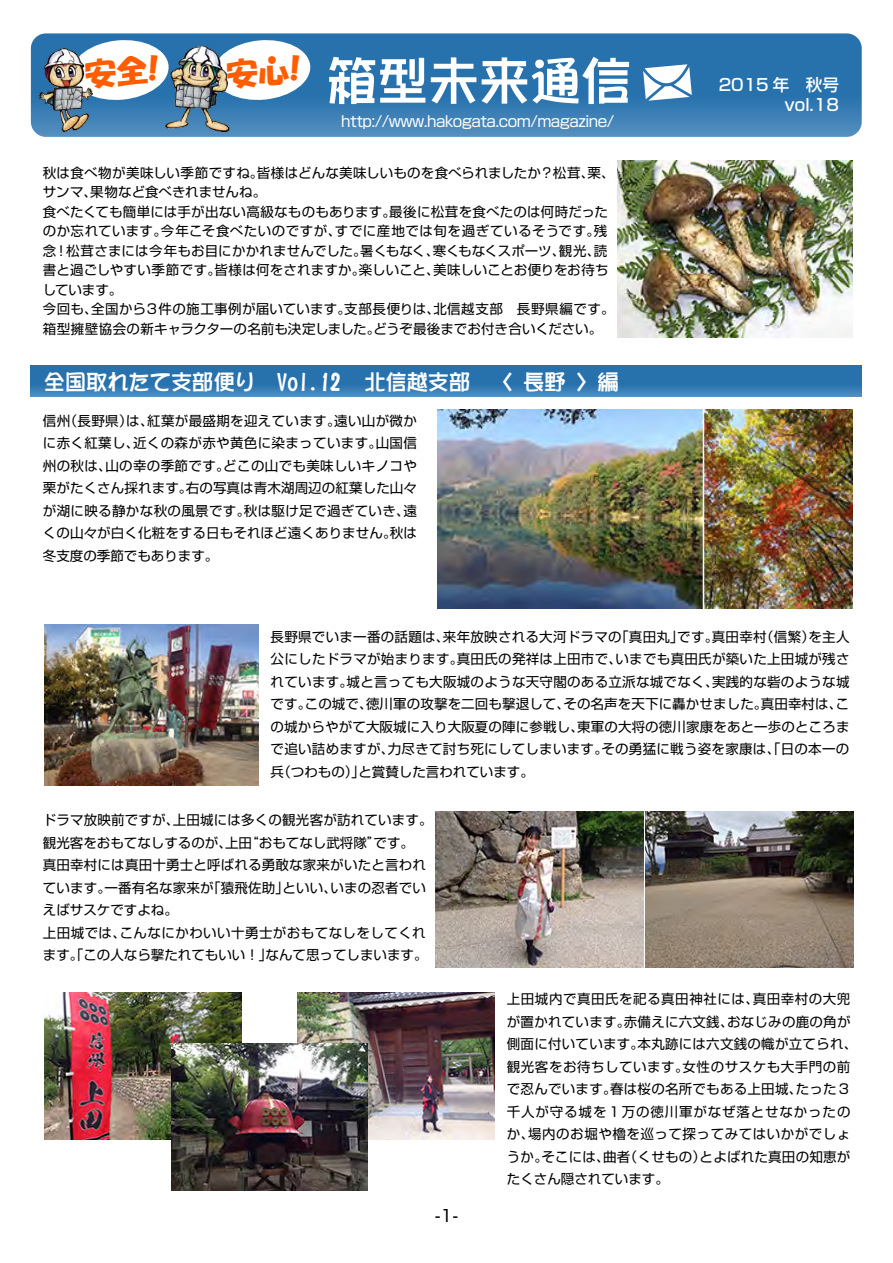
<style>
.page{position:relative;width:893px;height:1263px;background:#fff}
.page>*{position:absolute;margin:0;border:0;box-sizing:border-box;transform-origin:0 0}
.t1{font:50.85px "DFPPOP1 SB WINP RKSJ H";color:#fff}
.t2{font:21.15px "FA Pop B";color:#fff}
.t3{font:500 16.5px/19.5px "Shin Go Pro";color:#fff;text-align:right}
.t4{font:16.5px "Shin Go Pro";color:#000}
.t5{font:15px "Shin Go Pro";letter-spacing:-.035em;color:#fff}
.t6{font:13.5px/22.5px "Shin Go Pro";letter-spacing:.015em;color:#000}
</style>
<div class="page">
<img style="left:45px;top:992px;width:196px;height:148px">
<svg style="left:31px;top:33px;width:831px;height:104px;background:#3379b1"></svg>
<svg style="left:31px;top:365px;width:831px;height:32px;background:#3077b0"></svg>
<img style="left:165px;top:43px;width:65px;height:88px">
<img style="left:39px;top:44px;width:54px;height:87px">
<svg style="left:643px;top:64px;width:49px;height:37px"></svg>
<img style="left:617px;top:161px;width:235px;height:176px">
<img style="left:437px;top:410px;width:415px;height:199px">
<img style="left:45px;top:624px;width:214px;height:161px">
<img style="left:646px;top:811px;width:207px;height:156px">
<img style="left:435px;top:811px;width:208px;height:156px">
<img style="left:298px;top:992px;width:196px;height:148px">
<img style="left:171px;top:1043px;width:197px;height:148px">
<svg style="left:70px;top:38px;width:100px;height:64px"></svg>
<svg style="left:212px;top:38px;width:100px;height:64px"></svg>
<h1 class="t1" style="left:327px;top:55px;width:306px">箱型未来通信</h1>
<p class="t5" style="left:341px;top:108px;width:274px">http://www.hakogata.com/magazine/</p>
<p class="t6" style="left:43px;top:161px;width:573px;line-height:19.5px">秋は食べ物が美味しい季節ですね。皆様はどんな美味しいものを食べられましたか？松茸、栗、サンマ、果物など食べきれませんね。<br>食べたくても簡単には手が出ない高級なものもあります。最後に松茸を食べたのは何時だったのか忘れています。今年こそ食べたいのですが、すでに産地では旬を過ぎているそうです。残念！松茸さまには今年もお目にかかれませんでした。暑くもなく、寒くもなくスポーツ、観光、読書と過ごしやすい季節です。皆様は何をされますか。楽しいこと、美味しいことお便りをお待ちしています。<br>今回も、全国から３件の施工事例が届いています。支部長便りは、北信越支部　長野県編です。箱型擁壁協会の新キャラクターの名前も決定しました。どうぞ最後までお付き合いください。</p>
<h2 class="t2" style="left:44px;top:371px;width:576px">全国取れたて支部便り　Vol.12 北信越支部　〈 長野 〉編</h2>
<p class="t6" style="left:43px;top:408px;width:376px;text-align:justify">信州（長野県）は、紅葉が最盛期を迎えています。遠い山が微かに赤く紅葉し、近くの森が赤や黄色に染まっています。山国信州の秋は、山の幸の季節です。どこの山でも美味しいキノコや栗がたくさん採れます。右の写真は青木湖周辺の紅葉した山々が湖に映る静かな秋の風景です。秋は駆け足で過ぎていき、遠くの山々が白く化粧をする日もそれほど遠くありません。秋は冬支度の季節でもあります。</p>
<p class="t3" style="left:719px;top:73px;width:122px">2015 年　秋号vol.18</p>
<p class="t6" style="left:271px;top:624px;width:580px;text-align:justify">長野県でいま一番の話題は、来年放映される大河ドラマの「真田丸」です。真田幸村（信繁）を主人公にしたドラマが始まります。真田氏の発祥は上田市で、いまでも真田氏が築いた上田城が残されています。城と言っても大阪城のような天守閣のある立派な城でなく、実践的な砦のような城です。この城で、徳川軍の攻撃を二回も撃退して、その名声を天下に轟かせました。真田幸村は、この城からやがて大阪城に入り大阪夏の陣に参戦し、東軍の大将の徳川家康をあと一歩のところまで追い詰めますが、力尽きて討ち死にしてしまいます。その勇猛に戦う姿を家康は、「日の本一の兵（つわもの）」と賞賛した言われています。</p>
<p class="t6" style="left:43px;top:807px;width:391px">ドラマ放映前ですが、上田城には多くの観光客が訪れています。観光客をおもてなしするのが、上田“おもてなし武将隊”です。<br>真田幸村には真田十勇士と呼ばれる勇敢な家来がいたと言われています。一番有名な家来が「猿飛佐助」といい、いまの忍者でいえばサスケですよね。<br>上田城では、こんなにかわいい十勇士がおもてなしをしてくれます。「この人なら撃たれてもいい！」なんて思ってしまいます。</p>
<p class="t4" style="left:435px;top:1202px;width:24px">-1-</p>
<p class="t6" style="left:507px;top:986px;width:352px">上田城内で真田氏を祀る真田神社には、真田幸村の大兜が置かれています。赤備えに六文銭、おなじみの鹿の角が側面に付いています。本丸跡には六文銭の幟が立てられ、観光客をお待ちしています。女性のサスケも大手門の前で忍んでいます。春は桜の名所でもある上田城、たった３千人が守る城を１万の徳川軍がなぜ落とせなかったのか、場内のお堀や櫓を巡って探ってみてはいかがでしょうか。そこには、曲者（くせもの）とよばれた真田の知恵がたくさん隠されています。</p>
</div>
